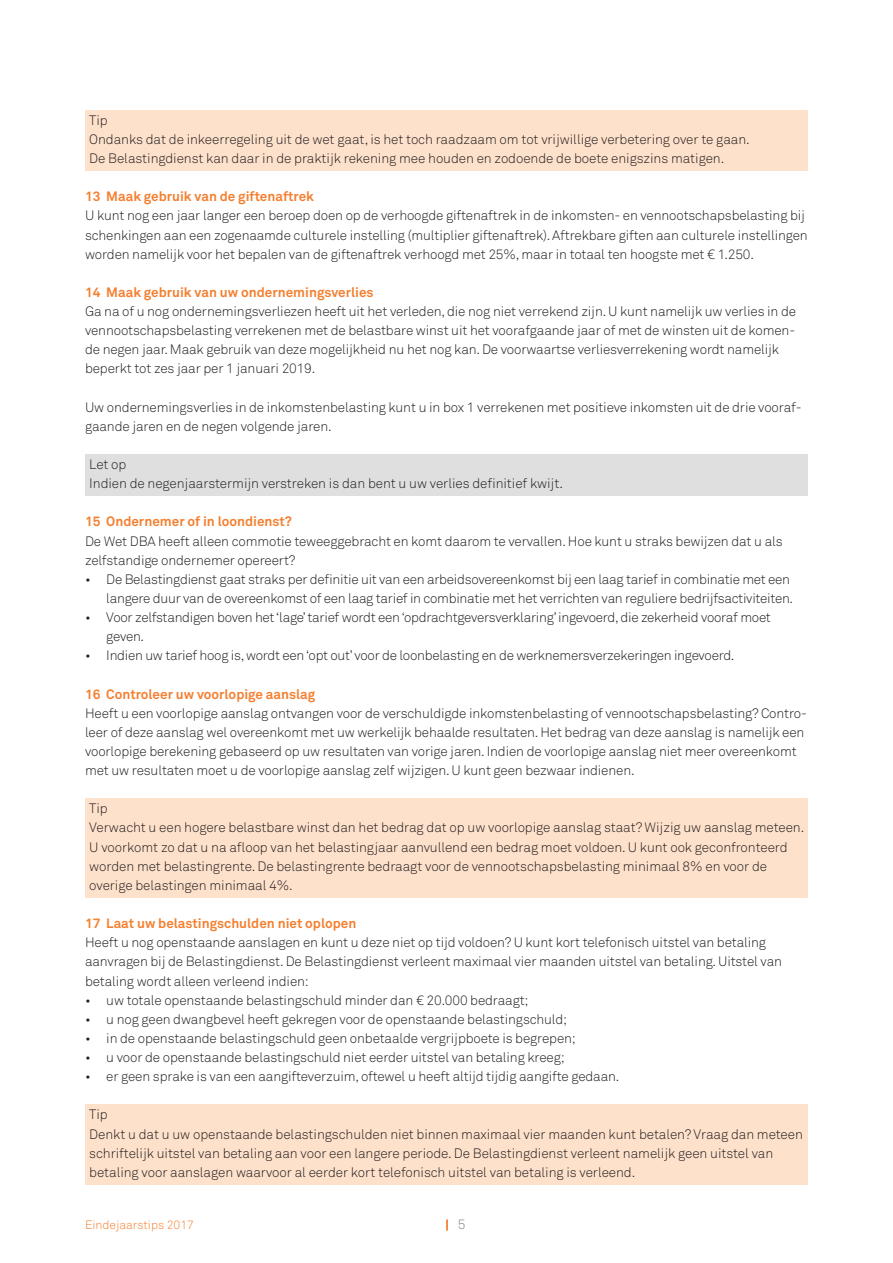
<style>
.page{position:relative;width:893px;height:1263px;background:#fff}
.page>*{position:absolute;margin:0;border:0;box-sizing:border-box;transform-origin:0 0}
.Bodytekst{font:300 13.5px/19.2px "Akkurat";letter-spacing:-.01em;color:#231f20}
.Bodytekst_Alinea-arc{font:300 13.5px/19.2px "Akkurat";letter-spacing:-.005em;color:#231f20}
.t1{font:700 13.5px "Akkurat";color:#f48031}
.t2{font:300 13.5px "Akkurat";color:#838487}
.t3{font:300 12px "Akkurat";color:#f48031}
</style>
<div class="page">
<div style="left:85px;top:110px;width:723px;height:22px;background:#fee1cb"></div>
<div style="left:85px;top:129px;width:723px;height:41px;background:#fee1cb"></div>
<div style="left:85px;top:454px;width:723px;height:22px;background:#dfdfdf"></div>
<div style="left:85px;top:473px;width:723px;height:22px;background:#dfdfdf"></div>
<div style="left:85px;top:799px;width:723px;height:22px;background:#fee1cb"></div>
<div style="left:85px;top:818px;width:723px;height:79px;background:#fee1cb"></div>
<div style="left:85px;top:1105px;width:723px;height:22px;background:#fee1cb"></div>
<div style="left:85px;top:1124px;width:723px;height:60px;background:#fee1cb"></div>
<p class="Bodytekst_Alinea-arc" style="left:89px;top:111px;width:20px">Tip</p>
<p class="Bodytekst_Alinea-arc" style="left:89px;top:130px;width:662px">Ondanks dat de inkeerregeling uit de wet gaat, is het toch raadzaam om tot vrijwillige verbetering over te gaan.<br>De Belastingdienst kan daar in de praktijk rekening mee houden en zodoende de boete enigszins matigen.</p>
<p class="t1" style="left:85px;top:188px;width:231px">13 Maak gebruik van de giftenaftrek</p>
<p class="Bodytekst" style="left:85px;top:206px;width:724px">U kunt nog een jaar langer een beroep doen op de verhoogde giftenaftrek in de inkomsten- en vennootschapsbelasting bij schenkingen aan een zogenaamde culturele instelling (multiplier giftenaftrek). Aftrekbare giften aan culturele instellingen worden namelijk voor het bepalen van de giftenaftrek verhoogd met 25%, maar in totaal ten hoogste met € 1.250.</p>
<p class="t1" style="left:85px;top:284px;width:290px">14 Maak gebruik van uw ondernemingsverlies</p>
<p class="Bodytekst" style="left:85px;top:302px;width:713px">Ga na of u nog ondernemingsverliezen heeft uit het verleden, die nog niet verrekend zijn. U kunt namelijk uw verlies in de vennootschapsbelasting verrekenen met de belastbare winst uit het voorafgaande jaar of met de winsten uit de komen&shy;de negen jaar. Maak gebruik van deze mogelijkheid nu het nog kan. De voorwaartse verliesverrekening wordt namelijk beperkt tot zes jaar per 1 januari 2019.</p>
<p class="Bodytekst" style="left:85px;top:398px;width:718px">Uw ondernemingsverlies in de inkomstenbelasting kunt u in box 1 verrekenen met positieve inkomsten uit de drie vooraf&shy;gaande jaren en de negen volgende jaren.</p>
<p class="Bodytekst_Alinea-arc" style="left:89px;top:455px;width:39px">Let op</p>
<p class="Bodytekst_Alinea-arc" style="left:89px;top:474px;width:475px">Indien de negenjaarstermijn verstreken is dan bent u uw verlies definitief kwijt.</p>
<p class="t1" style="left:85px;top:513px;width:208px">15 Ondernemer of in loondienst?</p>
<p class="Bodytekst" style="left:85px;top:531px;width:699px">De Wet DBA heeft alleen commotie teweeggebracht en komt daarom te vervallen. Hoe kunt u straks bewijzen dat u als zelfstandige ondernemer opereert?</p>
<p class="Bodytekst" style="left:85px;top:570px;width:710px;text-align:right">• De Belastingdienst gaat straks per definitie uit van een arbeidsovereenkomst bij een laag tarief in combinatie met een langere duur van de overeenkomst of een laag tarief in combinatie met het verrichten van reguliere bedrijfsactiviteiten.</p>
<p class="Bodytekst" style="left:106px;top:608px;width:666px;text-indent:-21px">• Voor zelfstandigen boven het ‘lage’ tarief wordt een ‘opdrachtgeversverklaring’ ingevoerd, die zekerheid vooraf moet geven.</p>
<p class="Bodytekst" style="left:85px;top:646px;width:651px">• Indien uw tarief hoog is, wordt een ‘opt out’ voor de loonbelasting en de werknemersverzekeringen ingevoerd.</p>
<p class="t1" style="left:85px;top:685px;width:232px">16 Controleer uw voorlopige aanslag</p>
<p class="Bodytekst" style="left:85px;top:704px;width:723px">Heeft u een voorlopige aanslag ontvangen voor de verschuldigde inkomstenbelasting of vennootschapsbelasting? Contro&shy;leer of deze aanslag wel overeenkomt met uw werkelijk behaalde resultaten. Het bedrag van deze aanslag is namelijk een voorlopige berekening gebaseerd op uw resultaten van vorige jaren. Indien de voorlopige aanslag niet meer overeenkomt met uw resultaten moet u de voorlopige aanslag zelf wijzigen. U kunt geen bezwaar indienen.</p>
<p class="Bodytekst_Alinea-arc" style="left:89px;top:799px;width:20px">Tip</p>
<p class="Bodytekst_Alinea-arc" style="left:89px;top:818px;width:716px">Verwacht u een hogere belastbare winst dan het bedrag dat op uw voorlopige aanslag staat? Wijzig uw aanslag meteen.<br>U voorkomt zo dat u na afloop van het belastingjaar aanvullend een bedrag moet voldoen. U kunt ook geconfronteerd worden met belastingrente. De belastingrente bedraagt voor de vennootschapsbelasting minimaal 8% en voor de overige belastingen minimaal 4%.</p>
<p class="t1" style="left:85px;top:915px;width:273px">17 Laat uw belastingschulden niet oplopen</p>
<p class="Bodytekst" style="left:85px;top:933px;width:698px">Heeft u nog openstaande aanslagen en kunt u deze niet op tijd voldoen? U kunt kort telefonisch uitstel van betaling aanvragen bij de Belastingdienst. De Belastingdienst verleent maximaal vier maanden uitstel van betaling. Uitstel van betaling wordt alleen verleend indien:</p>
<p class="Bodytekst" style="left:85px;top:990px;width:445px">• uw totale openstaande belastingschuld minder dan € 20.000 bedraagt;</p>
<p class="Bodytekst" style="left:85px;top:1010px;width:484px">• u nog geen dwangbevel heeft gekregen voor de openstaande belastingschuld;</p>
<p class="Bodytekst" style="left:85px;top:1029px;width:492px">• in de openstaande belastingschuld geen onbetaalde vergrijpboete is begrepen;</p>
<p class="Bodytekst" style="left:85px;top:1048px;width:481px">• u voor de openstaande belastingschuld niet eerder uitstel van betaling kreeg;</p>
<p class="Bodytekst" style="left:85px;top:1067px;width:536px">• er geen sprake is van een aangifteverzuim, oftewel u heeft altijd tijdig aangifte gedaan.</p>
<p class="Bodytekst_Alinea-arc" style="left:89px;top:1105px;width:20px">Tip</p>
<p class="Bodytekst_Alinea-arc" style="left:89px;top:1124px;width:715px">Denkt u dat u uw openstaande belastingschulden niet binnen maximaal vier maanden kunt betalen? Vraag dan meteen schriftelijk uitstel van betaling aan voor een langere periode. De Belastingdienst verleent namelijk geen uitstel van betaling voor aanslagen waarvoor al eerder kort telefonisch uitstel van betaling is verleend.</p>
<p class="t3" style="left:85px;top:1217px;width:110px">Eindejaarstips 2017</p>
<p class="t2" style="left:458px;top:1216px;width:9px">5</p>
</div>
